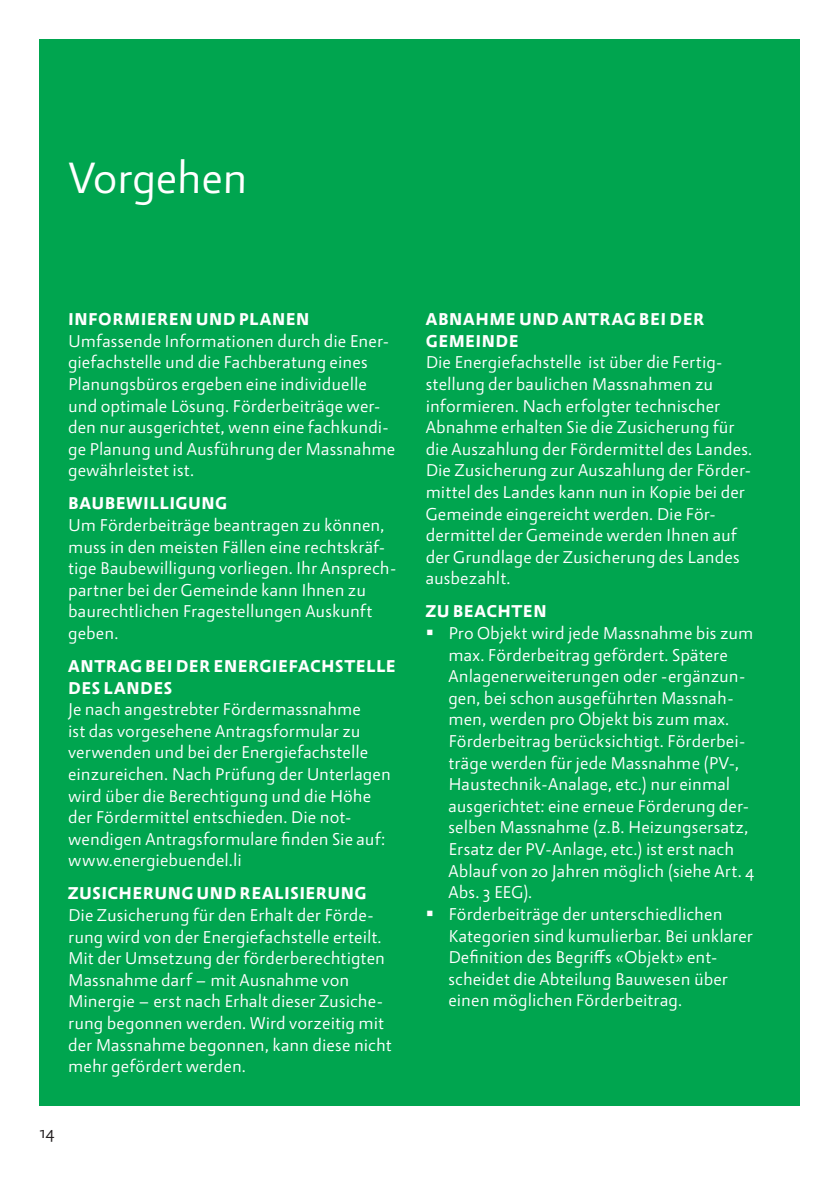
<style>
.page{position:relative;width:840px;height:1191px;background:#fff}
.page>*{position:absolute;margin:0;border:0;box-sizing:border-box;transform-origin:0 0}
.t1{font:46px "Allegra 2 Regular";letter-spacing:-.01em;color:#fff}
.t2{font:18px/21.6px "Allegra 2 Regular";letter-spacing:.005em;color:#fff}
.t3{font:18px/21.6px "Allegra 6 Bold";letter-spacing:.03em;color:#fff}
.t4{font:18px "Allegra 2 Regular";color:#231f20}
</style>
<div class="page">
<div style="left:40px;top:40px;width:759px;height:1066px;background:#00a54f"></div>
<h1 class="t1" style="left:68px;top:153px;width:181px">Vorgehen</h1>
<p class="t3" style="left:68px;top:309px;width:242px">INFORMIEREN UND PLANEN</p>
<p class="t2" style="left:68px;top:330px;width:328px">Umfassende Informationen durch die Ener&shy;giefachstelle und die Fachberatung eines Planungsbüros ergeben eine individuelle und optimale Lösung. Förderbeiträge wer&shy;den nur ausgerichtet, wenn eine fachkundi&shy;ge Planung und Ausführung der Massnahme gewährleistet ist.</p>
<p class="t3" style="left:68px;top:493px;width:160px">BAUBEWILLIGUNG</p>
<p class="t2" style="left:68px;top:515px;width:330px">Um Förderbeiträge beantragen zu können, muss in den meisten Fällen eine rechtskräf&shy;tige Baubewilligung vorliegen. Ihr Ansprech&shy;partner bei der Gemeinde kann Ihnen zu baurechtlichen Fragestellungen Auskunft geben.</p>
<p class="t3" style="left:68px;top:655px;width:329px">ANTRAG BEI DER ENERGIEFACHSTELLE<br>DES LANDES</p>
<p class="t2" style="left:68px;top:699px;width:324px">Je nach angestrebter Fördermassnahme<br>ist das vorgesehene Antragsformular zu verwenden und bei der Energiefachstelle einzureichen. Nach Prüfung der Unterlagen wird über die Berechtigung und die Höhe der Fördermittel entschieden. Die not&shy;wendigen Antragsformulare finden Sie auf: www.energiebuendel.li</p>
<p class="t3" style="left:68px;top:883px;width:299px">ZUSICHERUNG UND REALISIERUNG</p>
<p class="t2" style="left:68px;top:904px;width:325px">Die Zusicherung für den Erhalt der Förde&shy;rung wird von der Energiefachstelle erteilt.<br>Mit der Umsetzung der förderberechtigten Massnahme darf – mit Ausnahme von Minergie – erst nach Erhalt dieser Zusiche&shy;rung begonnen werden. Wird vorzeitig mit der Massnahme begonnen, kann diese nicht mehr gefördert werden.</p>
<p class="t4" style="left:40px;top:1121px;width:17px">14</p>
<p class="t3" style="left:425px;top:309px;width:279px">ABNAHME UND ANTRAG BEI DER<br>GEMEINDE</p>
<p class="t2" style="left:425px;top:352px;width:328px">Die Energiefachstelle ist über die Fertig&shy;stellung der baulichen Massnahmen zu informieren. Nach erfolgter technischer Abnahme erhalten Sie die Zusicherung für die Auszahlung der Fördermittel des Landes.<br>Die Zusicherung zur Auszahlung der Förder&shy;mittel des Landes kann nun in Kopie bei der Gemeinde eingereicht werden. Die För&shy;dermittel der Gemeinde werden Ihnen auf der Grundlage der Zusicherung des Landes ausbezahlt.</p>
<p class="t3" style="left:425px;top:601px;width:122px">ZU BEACHTEN</p>
<p class="t2" style="left:448px;top:623px;width:307px;text-indent:-23px">▪ Pro Objekt wird jede Massnahme bis zum max. Förderbeitrag gefördert. Spätere Anlagenerweiterungen oder -ergänzun&shy;gen, bei schon ausgeführten Massnah&shy;men, werden pro Objekt bis zum max.<br>Förderbeitrag berücksichtigt. Förderbei&shy;träge werden für jede Massnahme (PV-, Haustechnik-Analage, etc.) nur einmal ausgerichtet: eine erneue Förderung der&shy;selben Massnahme (z.B. Heizungsersatz, Ersatz der PV-Anlage, etc.) ist erst nach Ablauf von 20 Jahren möglich (siehe Art. 4<br>Abs. 3 EEG).</p>
<p class="t2" style="left:448px;top:903px;width:306px;text-indent:-23px">▪ Förderbeiträge der unterschiedlichen Kategorien sind kumulierbar. Bei unklarer Definition des Begriffs «Objekt» ent&shy;scheidet die Abteilung Bauwesen über einen möglichen Förderbeitrag.</p>
</div>
